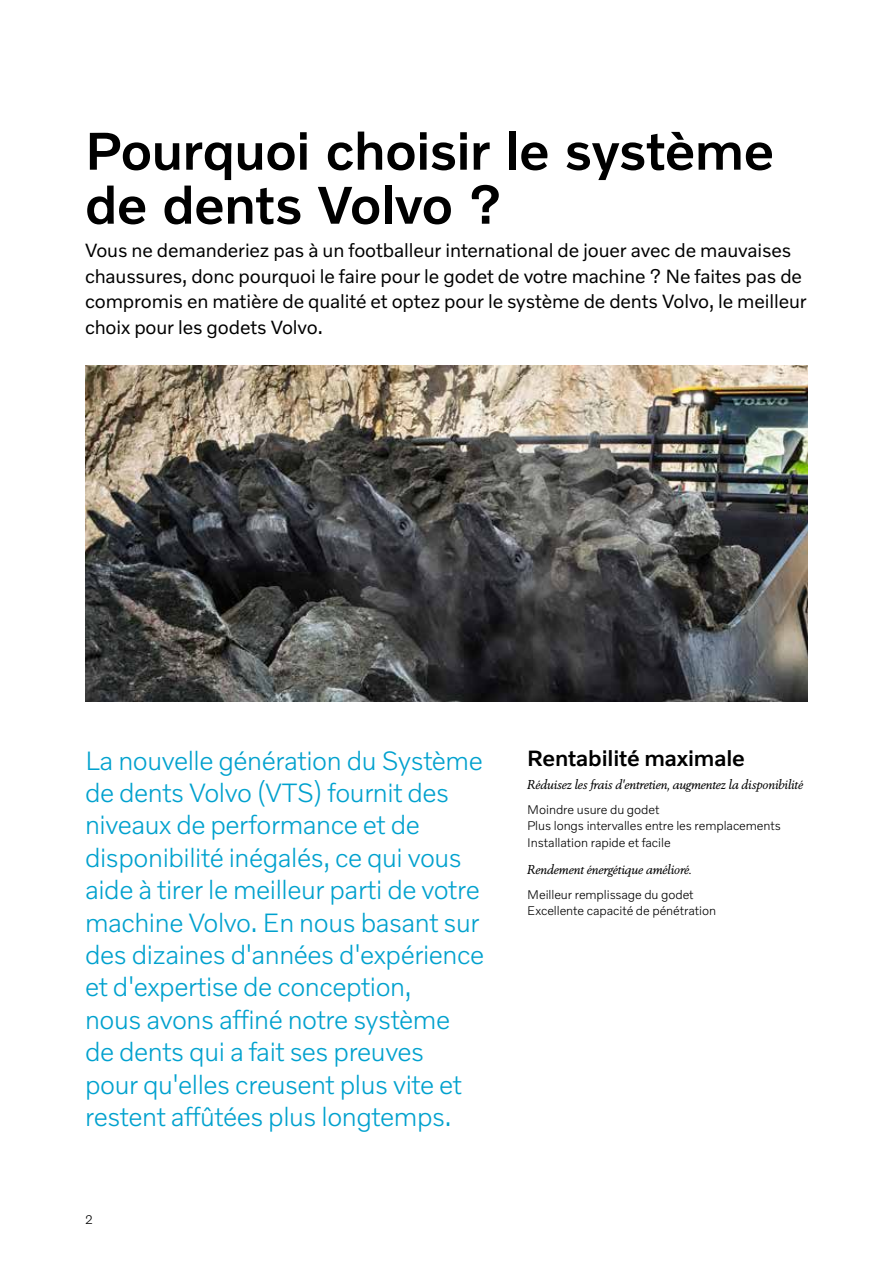
<style>
.page{position:relative;width:893px;height:1263px;background:#fff}
.page>*{position:absolute;margin:0;border:0;box-sizing:border-box;transform-origin:0 0}
.t1{font:500 54px/54px "Volvo Novum";letter-spacing:-.01em;color:#000}
.t2{font:300 27px/32.4px "Volvo Novum";letter-spacing:-.015em;color:#00a1ce}
.t3{font:500 22.5px "Volvo Novum";letter-spacing:-.005em;color:#000}
.t4{font:19.5px/25.5px "Volvo Novum";letter-spacing:-.005em;color:#000}
.t5{font:300 12.75px/16.5px "Volvo Novum";letter-spacing:-.005em;color:#000}
.t6{font:italic 12.75px "Volvo Serif Pro";letter-spacing:-.005em;color:#000}
</style>
<div class="page">
<img style="left:85px;top:366px;width:722px;height:335px">
<h1 class="t1" style="left:85px;top:122px;width:690px">Pourquoi choisir le système de dents Volvo ?</h1>
<p class="t4" style="left:85px;top:237px;width:723px">Vous ne demanderiez pas à un footballeur international de jouer avec de mauvaises chaussures, donc pourquoi le faire pour le godet de votre machine ? Ne faites pas de compromis en matière de qualité et optez pour le système de dents Volvo, le meilleur choix pour les godets Volvo.</p>
<p class="t2" style="left:85px;top:743px;width:401px">La nouvelle génération du Système de dents Volvo (VTS) fournit des niveaux de performance et de disponibilité inégalés, ce qui vous aide à tirer le meilleur parti de votre machine Volvo. En nous basant sur des dizaines d'années d'expérience et d'expertise de conception,<br>nous avons affiné notre système de dents qui a fait ses preuves<br>pour qu'elles creusent plus vite et restent affûtées plus longtemps.</p>
<p class="t3" style="left:527px;top:744px;width:219px">Rentabilité maximale</p>
<p class="t6" style="left:527px;top:777px;width:277px">Réduisez les frais d'entretien, augmentez la disponibilité</p>
<p class="t5" style="left:527px;top:801px;width:255px">Moindre usure du godet<br>Plus longs intervalles entre les remplacements<br>Installation rapide et facile</p>
<p class="t6" style="left:527px;top:862px;width:166px">Rendement énergétique amélioré.</p>
<p class="t5" style="left:527px;top:886px;width:190px">Meilleur remplissage du godet<br>Excellente capacité de pénétration</p>
<p class="t5" style="left:85px;top:1210px;width:9px">2</p>
</div>
